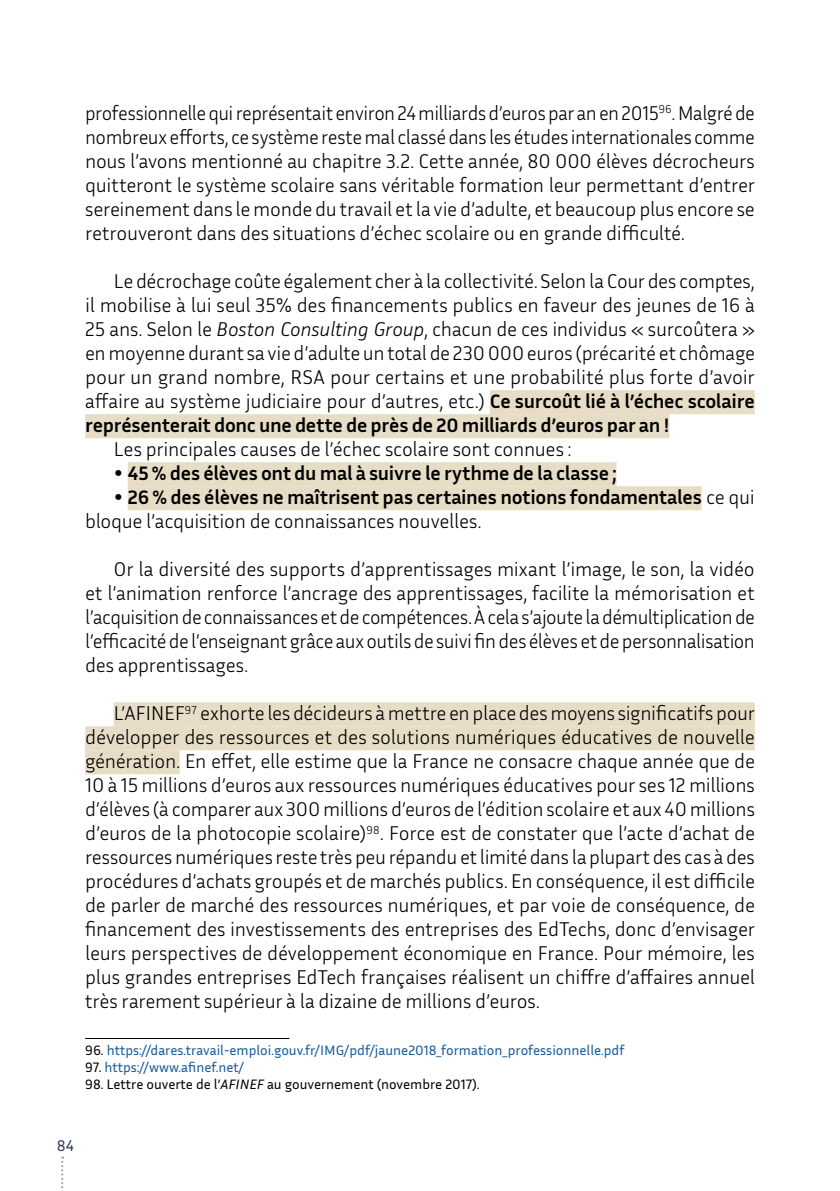
<style>
.page{position:relative;width:840px;height:1191px;background:#fff}
.page>*{position:absolute;margin:0;border:0;box-sizing:border-box;transform-origin:0 0}
.t1{font:300 20px/24px "Inria Sans";letter-spacing:-.01em;color:#000;text-align:justify}
.t2{font:700 20px/24px "Inria Sans";letter-spacing:-.01em;color:#000}
.t3{font:16px "Inria Sans";color:#314054}
.t4{font:14px "Inria Sans";color:#165b9a}
.t5{font:14px "Inria Sans";color:#000}
.s1{font-style:italic}
.s2{font-weight:700}
.s3{font-family:"Gotham"}
.s4{font-weight:300}
.s5{color:#000}
</style>
<div class="page">
<svg style="left:61px;top:1156px;width:2px;height:35px"></svg>
<div style="left:489px;top:390px;width:265px;height:24px;background:#e7ddc7"></div>
<div style="left:85px;top:414px;width:584px;height:24px;background:#e7ddc7"></div>
<div style="left:128px;top:462px;width:488px;height:24px;background:#e7ddc7"></div>
<div style="left:128px;top:486px;width:573px;height:24px;background:#e7ddc7"></div>
<div style="left:113px;top:702px;width:72px;height:24px;background:#e7ddc7"></div>
<div style="left:185px;top:702px;width:12px;height:24px;background:#e7ddc7"></div>
<div style="left:197px;top:702px;width:557px;height:24px;background:#e7ddc7"></div>
<div style="left:85px;top:726px;width:669px;height:24px;background:#e7ddc7"></div>
<div style="left:85px;top:750px;width:94px;height:24px;background:#e7ddc7"></div>
<hr style="left:85px;top:1038px;width:204px;height:1px;background:#000">
<p class="t1" style="left:85px;top:100px;width:670px">professionnelle qui représentait environ 24 milliards d’euros par an en 2015<sup>96</sup>. Malgré de nombreux efforts, ce système reste mal classé dans les études internationales comme nous l’avons mentionné au chapitre 3.2. Cette année, 80 000 élèves décrocheurs quitteront le système scolaire sans véritable formation leur permettant d’entrer sereinement dans le monde du travail et la vie d’adulte, et beaucoup plus encore se retrouveront dans des situations d’échec scolaire ou en grande difficulté.</p>
<p class="t1" style="left:85px;top:268px;width:671px;text-indent:28px">Le décrochage coûte également cher à la collectivité. Selon la Cour des comptes, il mobilise à lui seul 35% des financements publics en faveur des jeunes de 16 à 25 ans. Selon le <span class="s1">Boston Consulting Group</span>, chacun de ces individus « surcoûtera » en moyenne durant sa vie d’adulte un total de 230 000 euros (précarité et chômage pour un grand nombre, RSA pour certains et une probabilité plus forte d’avoir affaire au système judiciaire pour d’autres, etc.) <span class="s2">Ce surcoût lié à l’échec scolaire représenterait donc une dette de près de 20 milliards d’euros par an !</span></p>
<p class="t1" style="left:113px;top:436px;width:459px">Les principales causes de l’échec scolaire sont connues :</p>
<p class="t2" style="left:113px;top:461px;width:504px"><span class="s3">•</span> 45 % des élèves ont du mal à suivre le rythme de la classe ;</p>
<p class="t2" style="left:85px;top:485px;width:670px;text-indent:28px"><span class="s3">•</span> 26 % des élèves ne maîtrisent pas certaines notions fondamentales <span class="s4">ce qui bloque l’acquisition de connaissances nouvelles.</span></p>
<p class="t1" style="left:85px;top:556px;width:671px;text-indent:28px">Or la diversité des supports d’apprentissages mixant l’image, le son, la vidéo et l’animation renforce l’ancrage des apprentissages, facilite la mémorisation et l’acquisition de connaissances et de compétences. À cela s’ajoute la démultiplication de l’efficacité de l’enseignant grâce aux outils de suivi fin des élèves et de personnalisation des apprentissages.</p>
<p class="t1" style="left:85px;top:700px;width:671px;text-indent:28px">L’AFINEF<sup>97</sup> exhorte les décideurs à mettre en place des moyens significatifs pour développer des ressources et des solutions numériques éducatives de nouvelle génération. En effet, elle estime que la France ne consacre chaque année que de 10 à 15 millions d’euros aux ressources numériques éducatives pour ses 12 millions d’élèves (à comparer aux 300 millions d’euros de l’édition scolaire et aux 40 millions d’euros de la photocopie scolaire)<sup>98</sup>. Force est de constater que l’acte d’achat de ressources numériques reste très peu répandu et limité dans la plupart des cas à des procédures d’achats groupés et de marchés publics. En conséquence, il est difficile de parler de marché des ressources numériques, et par voie de conséquence, de financement des investissements des entreprises des EdTechs, donc d’envisager leurs perspectives de développement économique en France. Pour mémoire, les plus grandes entreprises EdTech françaises réalisent un chiffre d’affaires annuel très rarement supérieur à la dizaine de millions d’euros.</p>
<p class="t4" style="left:85px;top:1041px;width:540px"><span class="s5">96.</span> https://dares.travail-emploi.gouv.fr/IMG/pdf/jaune2018_formation_professionnelle.pdf</p>
<p class="t4" style="left:85px;top:1058px;width:160px"><span class="s5">97.</span> https://www.afinef.net/</p>
<p class="t5" style="left:85px;top:1075px;width:396px">98. Lettre ouverte de l’<span class="s1">AFINEF</span> au gouvernement (novembre 2017).</p>
<p class="t3" style="left:57px;top:1135px;width:19px">84</p>
</div>
